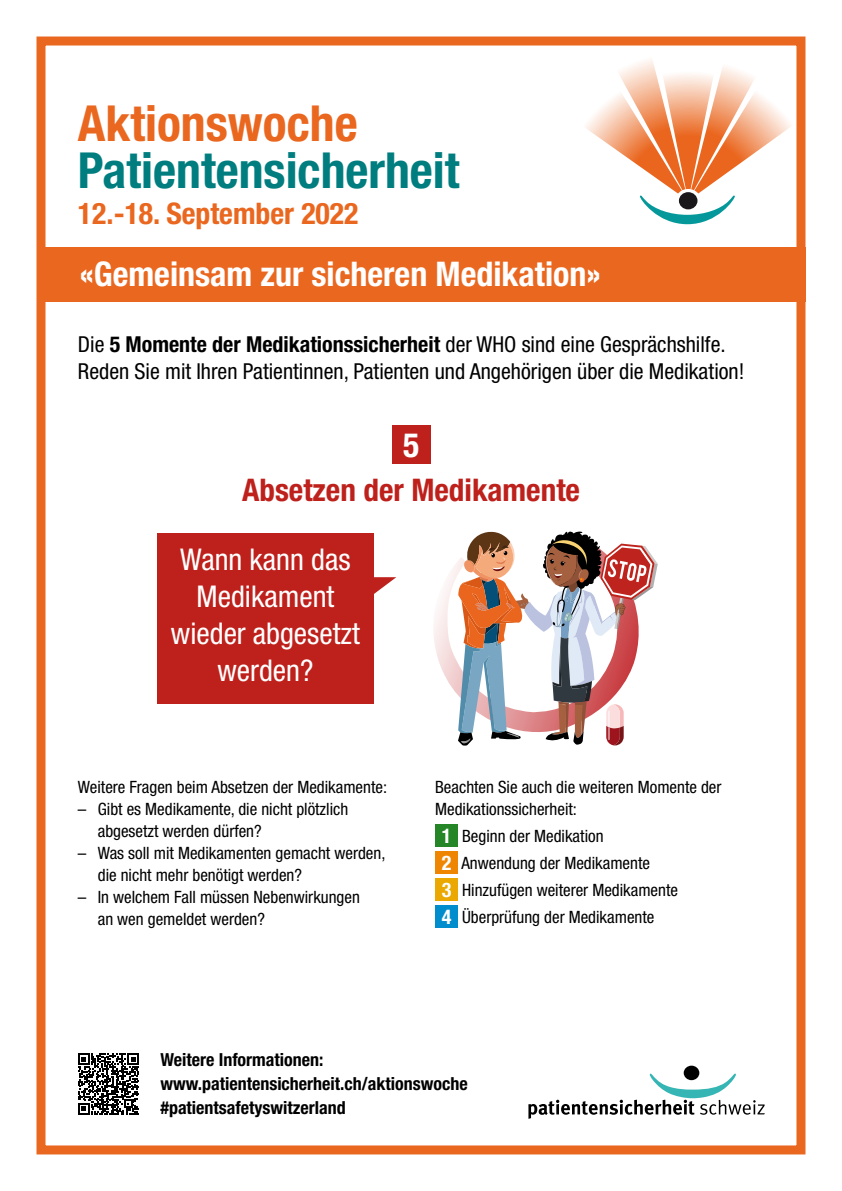
<style>
.page{position:relative;width:842px;height:1191px;background:#fff}
.page>*{position:absolute;margin:0;border:0;box-sizing:border-box;transform-origin:0 0}
.Titel{font:700 condensed 49.7px "Helvetica Neue";color:#007d7f}
.Titel-2{font:700 condensed 49.7px "Helvetica Neue";color:#ea671f}
.Text{font:700 condensed 34px "Helvetica Neue";color:#fff}
.Untertitel{font:700 condensed 33.6px "Helvetica Neue";color:#fff}
.Untertitel-2{font:700 condensed 31.2px "Helvetica Neue";color:#be211c}
.Text-2{font:condensed 30px/37px "Helvetica Neue";color:#fff;text-align:center}
.Text-3{font:700 condensed 29.8px "Helvetica Neue";color:#ea671f}
.Text-4{font:condensed 22px "Helvetica Neue";color:#000}
.Untertitel-3{font:700 condensed 20.2px "Helvetica Neue";color:#fff}
.Text-5{font:700 condensed 18px "Helvetica Neue";color:#000}
.Text-6{font:condensed 17px/22px "Helvetica Neue";color:#000}
.s1{font-weight:700}
</style>
<div class="page">
<svg style="left:586px;top:59px;width:205px;height:165px"></svg>
<svg style="left:675px;top:189px;width:26px;height:24px"></svg>
<div style="left:679px;top:192px;width:18px;height:17px;background:#1a171b;border-radius:50%"></div>
<div style="left:36px;top:36px;width:769px;height:1118px;border:9px solid #ea671f"></div>
<div style="left:36px;top:247px;width:769px;height:55px;background:#ea671f"></div>
<div style="left:435px;top:824px;width:23px;height:22px;background:#248627"></div>
<div style="left:435px;top:851px;width:23px;height:22px;background:#ef8601"></div>
<div style="left:435px;top:878px;width:23px;height:22px;background:#eaa800"></div>
<div style="left:435px;top:905px;width:23px;height:22px;background:#008dcd"></div>
<div style="left:392px;top:425px;width:38px;height:38px;background:#be211c"></div>
<svg style="left:434px;top:562px;width:24px;height:133px"></svg>
<svg style="left:458px;top:531px;width:200px;height:215px"></svg>
<div style="left:157px;top:533px;width:217px;height:171px;background:#be211c"></div>
<svg style="left:374px;top:577px;width:22px;height:17px"></svg>
<svg style="left:528px;top:1073px;width:237px;height:45px"></svg>
<div style="left:684px;top:1065px;width:15px;height:15px;background:#000;border-radius:50%"></div>
<svg style="left:78px;top:1053px;width:61px;height:61px"></svg>
<p class="Titel-2" style="left:78px;top:93px;width:281px">Aktionswoche</p>
<p class="Titel" style="left:78px;top:140px;width:383px">Patientensicherheit</p>
<p class="Text-3" style="left:78px;top:195px;width:282px">12.-18. September 2022</p>
<p class="Text" style="left:79px;top:253px;width:523px">«Gemeinsam zur sicheren Medikation»</p>
<p class="Text-4" style="left:78px;top:331px;width:649px">Die <span class="s1">5 Momente der Medikationssicherheit</span> der WHO sind eine Gesprächshilfe.</p>
<p class="Text-4" style="left:78px;top:358px;width:668px">Reden Sie mit Ihren Patientinnen, Patienten und Angehörigen über die Medikation!</p>
<p class="Untertitel" style="left:403px;top:425px;width:18px">5</p>
<p class="Untertitel-2" style="left:242px;top:471px;width:339px">Absetzen der Medikamente</p>
<p class="Text-2" style="left:171px;top:541px;width:191px">Wann kann das<br>Medikament wieder abgesetzt werden?</p>
<p class="Text-6" style="left:78px;top:775px;width:311px">Weitere Fragen beim Absetzen der Medikamente:</p>
<p class="Text-6" style="left:98px;top:797px;width:252px;text-indent:-20px">– Gibt es Medikamente, die nicht plötzlich abgesetzt werden dürfen?</p>
<p class="Text-6" style="left:98px;top:841px;width:289px;text-indent:-20px">– Was soll mit Medikamenten gemacht werden, die nicht mehr benötigt werden?</p>
<p class="Text-6" style="left:98px;top:885px;width:264px;text-indent:-20px">– In welchem Fall müssen Nebenwirkungen an wen gemeldet werden?</p>
<p class="Text-6" style="left:435px;top:775px;width:288px">Beachten Sie auch die weiteren Momente der<br>Medikationssicherheit:</p>
<p class="Untertitel-3" style="left:442px;top:823px;width:11px">1</p>
<p class="Text-6" style="left:462px;top:824px;width:143px">Beginn der Medikation</p>
<p class="Untertitel-3" style="left:442px;top:850px;width:11px">2</p>
<p class="Text-6" style="left:461px;top:851px;width:190px">Anwendung der Medikamente</p>
<p class="Untertitel-3" style="left:442px;top:877px;width:11px">3</p>
<p class="Text-6" style="left:462px;top:878px;width:217px">Hinzufügen weiterer Medikamente</p>
<p class="Untertitel-3" style="left:442px;top:904px;width:11px">4</p>
<p class="Text-6" style="left:462px;top:905px;width:194px">Überprüfung der Medikamente</p>
<p class="Text-5" style="left:160px;top:1048px;width:165px">Weitere Informationen:</p>
<p class="Text-5" style="left:160px;top:1072px;width:309px">www.patientensicherheit.ch/aktionswoche</p>
<p class="Text-5" style="left:160px;top:1097px;width:187px">#patientsafetyswitzerland</p>
</div>
